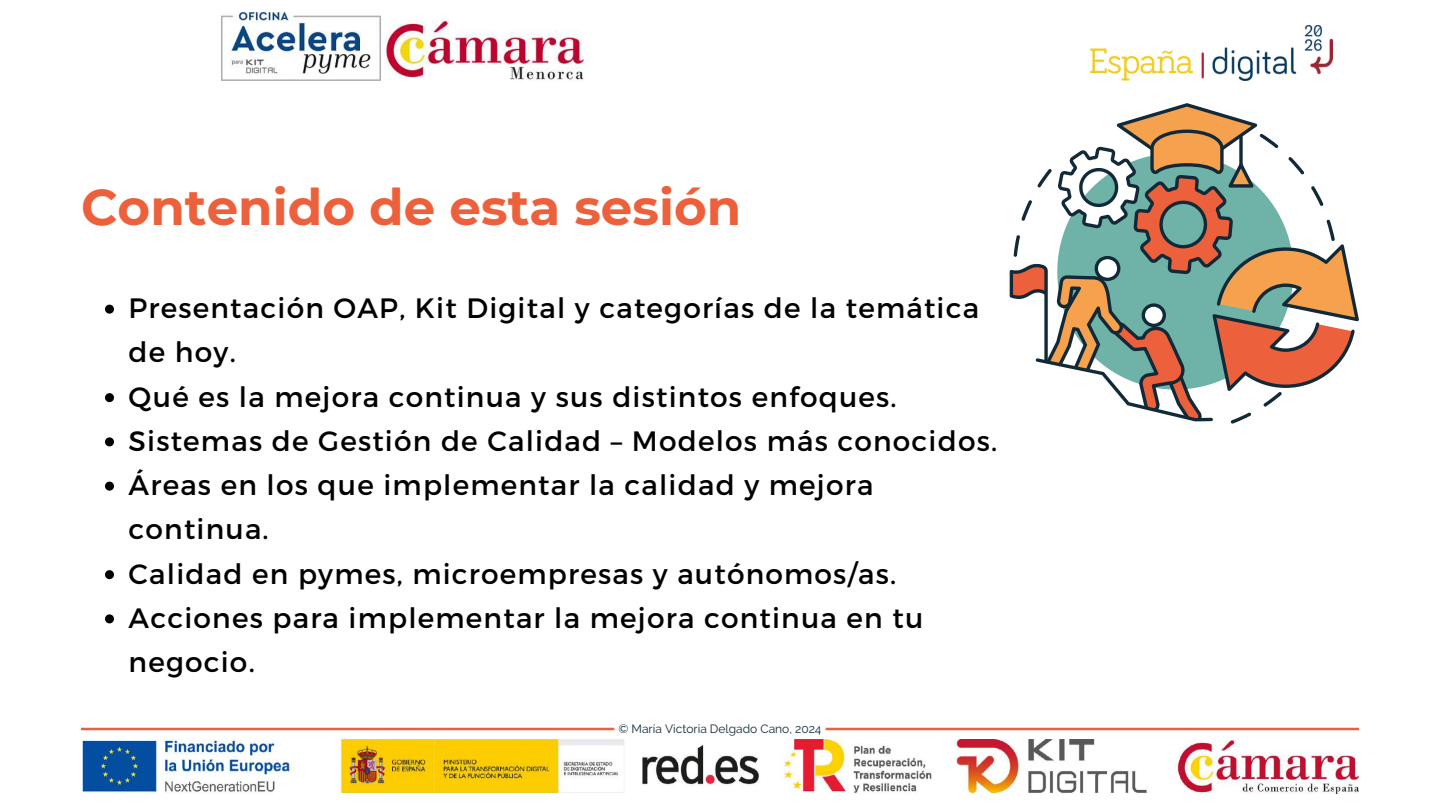
<style>
.page{position:relative;width:1440px;height:810px;background:#fff}
.page>*{position:absolute;margin:0;border:0;box-sizing:border-box;transform-origin:0 0}
.t1{font:700 50px "Montserrat";color:#ec613b}
.t2{font:28px/44.2px "Montserrat";letter-spacing:.045em;color:#000}
.t3{font:12px "Raleway";color:#112938}
</style>
<div class="page">
<svg style="left:81px;top:728px;width:1278px;height:2px"></svg>
<img style="left:1091px;top:25px;width:242px;height:56px">
<img style="left:222px;top:13px;width:159px;height:68px">
<img style="left:381px;top:20px;width:207px;height:60px">
<img style="left:81px;top:740px;width:1278px;height:53px">
<svg style="left:105px;top:305px;width:9px;height:9px"></svg>
<svg style="left:105px;top:393px;width:9px;height:9px"></svg>
<svg style="left:105px;top:437px;width:9px;height:9px"></svg>
<svg style="left:105px;top:482px;width:9px;height:9px"></svg>
<svg style="left:105px;top:570px;width:9px;height:9px"></svg>
<svg style="left:105px;top:614px;width:9px;height:9px"></svg>
<svg style="left:1010px;top:103px;width:349px;height:321px"></svg>
<h1 class="t1" style="left:81px;top:177px;width:662px">Contenido de esta sesión</h1>
<p class="t2" style="left:129px;top:285px;width:870px">Presentación OAP, Kit Digital y categorías de la temática de hoy.<br>Qué es la mejora continua y sus distintos enfoques.<br>Sistemas de Gestión de Calidad – Modelos más conocidos.<br>Áreas en los que implementar la calidad y mejora continua.<br>Calidad en pymes, microempresas y autónomos/as.<br>Acciones para implementar la mejora continua en tu negocio.</p>
<p class="t3" style="left:618px;top:721px;width:205px">© María Victoria Delgado Cano, 2024</p>
</div>
